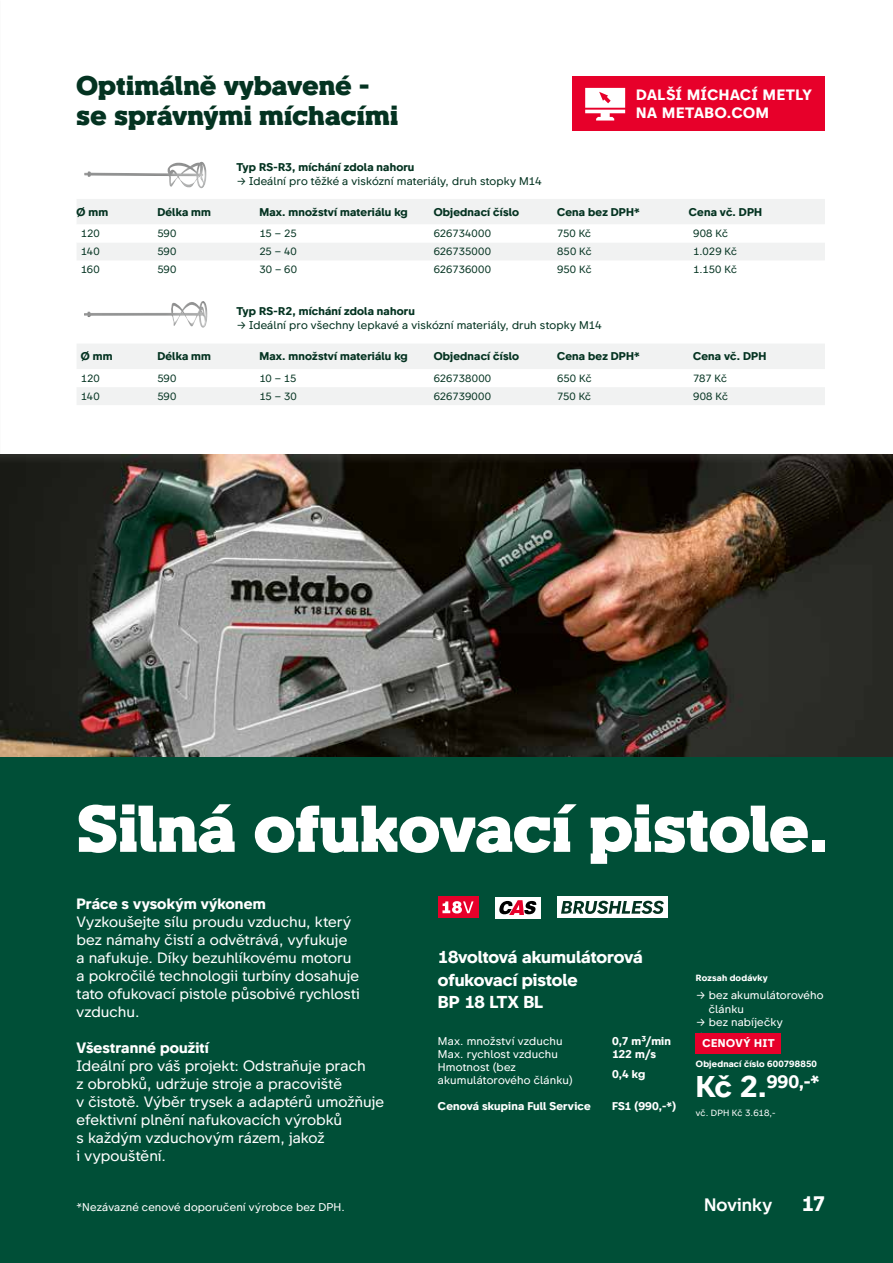
<style>
.page{position:relative;width:893px;height:1263px;background:#fff}
.page>*{position:absolute;margin:0;border:0;box-sizing:border-box;transform-origin:0 0}
.t1{font:800 66px "Metabo Slab";letter-spacing:.005em;color:#fff}
.t2{font:800 27px/29.7px "Metabo Slab";letter-spacing:.02em;color:#043321}
.t3{font:700 21px "Metabo Slab";color:#fff}
.t4{font:700 18px "Metabo Sans";color:#fff}
.t5{font:600 18px "Metabo Sans";letter-spacing:.005em;color:#fff}
.t6{font:700 17.25px/22.5px "Metabo Sans";color:#fff}
.t7{font:15px/18px "Metabo Sans";color:#fff}
.t8{font:700 15px "Metabo Sans";letter-spacing:.01em;color:#fff}
.t9{font:700 15px/18px "Metabo Sans";letter-spacing:.04em;color:#fff}
.t10{font:700 11.25px "Metabo Sans";letter-spacing:.015em;color:#043321}
.t11{font:11.25px/13.5px "Metabo Sans";letter-spacing:.01em;color:#fff}
.t12{font:11.25px "Metabo Sans";letter-spacing:.01em;color:#043321}
.t13{font:700 11.25px "Metabo Sans";letter-spacing:.015em;color:#fff}
.t14{font:700 11.25px "Metabo Sans";letter-spacing:.05em;color:#fff}
.t15{font:10.5px "Metabo Sans";color:#043321}
.t16{font:700 9px "Metabo Sans";letter-spacing:.02em;color:#fff}
.t17{font:9px "Metabo Sans";letter-spacing:.005em;color:#fff}
.s1{font-size:30px}
</style>
<div class="page">
<div style="left:0;top:756px;width:893px;height:507px;background:#004f37"></div>
<img style="left:0;top:455px;width:893px;height:301px">
<div style="left:495px;top:897px;width:45px;height:21px;background:#fff"></div>
<svg style="left:499px;top:900px;width:37px;height:15px"></svg>
<div style="left:557px;top:897px;width:110px;height:21px;background:#fff"></div>
<svg style="left:561px;top:901px;width:103px;height:13px"></svg>
<div style="left:438px;top:897px;width:40px;height:21px;background:#e7002a"></div>
<svg style="left:442px;top:901px;width:31px;height:12px"></svg>
<div style="left:80px;top:159px;width:130px;height:33px;background:#000;opacity:.36"></div>
<div style="left:81px;top:298px;width:130px;height:33px;background:#000;opacity:.36"></div>
<div style="left:572px;top:77px;width:253px;height:54px;background:#e7002a"></div>
<div style="left:77px;top:199px;width:748px;height:61px;background:#f1f2f2"></div>
<svg style="left:77px;top:224px;width:748px;height:18px"></svg>
<div style="left:77px;top:344px;width:748px;height:61px;background:#f1f2f2"></div>
<svg style="left:77px;top:369px;width:748px;height:18px"></svg>
<svg style="left:585px;top:88px;width:40px;height:33px"></svg>
<div style="left:696px;top:1033px;width:85px;height:20px;background:#e7002a"></div>
<h2 class="t2" style="left:77px;top:71px;width:323px">Optimálně vybavené - se správnými míchacími</h2>
<p class="t9" style="left:636px;top:86px;width:177px">DALŠÍ MÍCHACÍ METLY<br>NA METABO.COM</p>
<p class="t10" style="left:236px;top:160px;width:180px">Typ RS-R3, míchání zdola nahoru</p>
<p class="t12" style="left:236px;top:174px;width:307px">→ Ideální pro těžké a viskózní materiály, druh stopky M14</p>
<p class="t10" style="left:77px;top:205px;width:33px">Ø mm</p>
<p class="t10" style="left:157px;top:205px;width:55px">Délka mm</p>
<p class="t10" style="left:259px;top:205px;width:150px">Max. množství materiálu kg</p>
<p class="t10" style="left:434px;top:205px;width:87px">Objednací číslo</p>
<p class="t10" style="left:557px;top:205px;width:84px">Cena bez DPH*</p>
<p class="t10" style="left:689px;top:205px;width:75px">Cena vč. DPH</p>
<p class="t15" style="left:81px;top:227px;width:20px">120</p>
<p class="t15" style="left:157px;top:227px;width:21px">590</p>
<p class="t15" style="left:259px;top:227px;width:39px">15 – 25</p>
<p class="t15" style="left:434px;top:227px;width:59px">626734000</p>
<p class="t15" style="left:557px;top:227px;width:36px">750 Kč</p>
<p class="t15" style="left:693px;top:227px;width:36px">908 Kč</p>
<p class="t15" style="left:81px;top:245px;width:20px">140</p>
<p class="t15" style="left:157px;top:245px;width:21px">590</p>
<p class="t15" style="left:259px;top:245px;width:39px">25 – 40</p>
<p class="t15" style="left:434px;top:245px;width:59px">626735000</p>
<p class="t15" style="left:557px;top:245px;width:36px">850 Kč</p>
<p class="t15" style="left:693px;top:245px;width:45px">1.029 Kč</p>
<p class="t15" style="left:81px;top:263px;width:20px">160</p>
<p class="t15" style="left:157px;top:263px;width:21px">590</p>
<p class="t15" style="left:259px;top:263px;width:39px">30 – 60</p>
<p class="t15" style="left:434px;top:263px;width:59px">626736000</p>
<p class="t15" style="left:557px;top:263px;width:36px">950 Kč</p>
<p class="t15" style="left:693px;top:263px;width:45px">1.150 Kč</p>
<p class="t10" style="left:236px;top:304px;width:180px">Typ RS-R2, míchání zdola nahoru</p>
<p class="t12" style="left:236px;top:318px;width:367px">→ Ideální pro všechny lepkavé a viskózní materiály, druh stopky M14</p>
<p class="t10" style="left:81px;top:349px;width:33px">Ø mm</p>
<p class="t10" style="left:157px;top:349px;width:55px">Délka mm</p>
<p class="t10" style="left:259px;top:349px;width:150px">Max. množství materiálu kg</p>
<p class="t10" style="left:434px;top:349px;width:87px">Objednací číslo</p>
<p class="t10" style="left:557px;top:349px;width:84px">Cena bez DPH*</p>
<p class="t10" style="left:693px;top:349px;width:75px">Cena vč. DPH</p>
<p class="t15" style="left:81px;top:372px;width:20px">120</p>
<p class="t15" style="left:157px;top:372px;width:21px">590</p>
<p class="t15" style="left:259px;top:372px;width:39px">10 – 15</p>
<p class="t15" style="left:434px;top:372px;width:59px">626738000</p>
<p class="t15" style="left:557px;top:372px;width:36px">650 Kč</p>
<p class="t15" style="left:693px;top:372px;width:35px">787 Kč</p>
<p class="t15" style="left:81px;top:390px;width:20px">140</p>
<p class="t15" style="left:157px;top:390px;width:21px">590</p>
<p class="t15" style="left:259px;top:390px;width:39px">15 – 30</p>
<p class="t15" style="left:434px;top:390px;width:59px">626739000</p>
<p class="t15" style="left:557px;top:390px;width:36px">750 Kč</p>
<p class="t15" style="left:693px;top:390px;width:36px">908 Kč</p>
<h1 class="t1" style="left:77px;top:787px;width:753px">Silná ofukovací pistole.</h1>
<p class="t8" style="left:77px;top:894px;width:191px">Práce s vysokým výkonem</p>
<p class="t7" style="left:77px;top:913px;width:285px">Vyzkoušejte sílu proudu vzduchu, který bez námahy čistí a odvětrává, vyfukuje<br>a nafukuje. Díky bezuhlíkovému motoru a pokročilé technologii turbíny dosahuje tato ofukovací pistole působivé rychlosti vzduchu.</p>
<p class="t8" style="left:77px;top:1038px;width:134px">Všestranné použití</p>
<p class="t7" style="left:77px;top:1057px;width:309px">Ideální pro váš projekt: Odstraňuje prach<br>z obrobků, udržuje stroje a pracoviště<br>v čistotě. Výběr trysek a adaptérů umožňuje efektivní plnění nafukovacích výrobků<br>s každým vzduchovým rázem, jakož<br>i vypouštění.</p>
<p class="t6" style="left:438px;top:946px;width:206px">18voltová akumulátorová ofukovací pistole<br>BP 18 LTX BL</p>
<p class="t16" style="left:696px;top:972px;width:73px">Rozsah dodávky</p>
<p class="t11" style="left:709px;top:988px;width:116px;text-indent:-13px">→ bez akumulátorového článku</p>
<p class="t11" style="left:696px;top:1015px;width:88px">→ bez nabíječky</p>
<p class="t16" style="left:696px;top:1058px;width:122px">Objednací číslo 600798850</p>
<p class="t4" style="left:696px;top:1071px;width:125px"><span class="s1">Kč 2.</span>990,-*</p>
<p class="t17" style="left:696px;top:1107px;width:81px">vč. DPH Kč 3.618,-</p>
<p class="t11" style="left:438px;top:1034px;width:126px">Max. množství vzduchu</p>
<p class="t13" style="left:612px;top:1034px;width:60px">0,7 m³/min</p>
<p class="t11" style="left:438px;top:1047px;width:121px">Max. rychlost vzduchu</p>
<p class="t13" style="left:612px;top:1047px;width:46px">122 m/s</p>
<p class="t11" style="left:438px;top:1060px;width:136px">Hmotnost (bez akumulátorového článku)</p>
<p class="t13" style="left:612px;top:1066px;width:35px">0,4 kg</p>
<p class="t13" style="left:438px;top:1099px;width:154px">Cenová skupina Full Service</p>
<p class="t13" style="left:612px;top:1099px;width:65px">FS1 (990,-*)</p>
<p class="t14" style="left:702px;top:1036px;width:74px">CENOVÝ HIT</p>
<p class="t11" style="left:77px;top:1200px;width:270px">*Nezávazné cenové doporučení výrobce bez DPH.</p>
<p class="t5" style="left:704px;top:1193px;width:70px">Novinky</p>
<h3 class="t3" style="left:801px;top:1190px;width:25px">17</h3>
</div>
